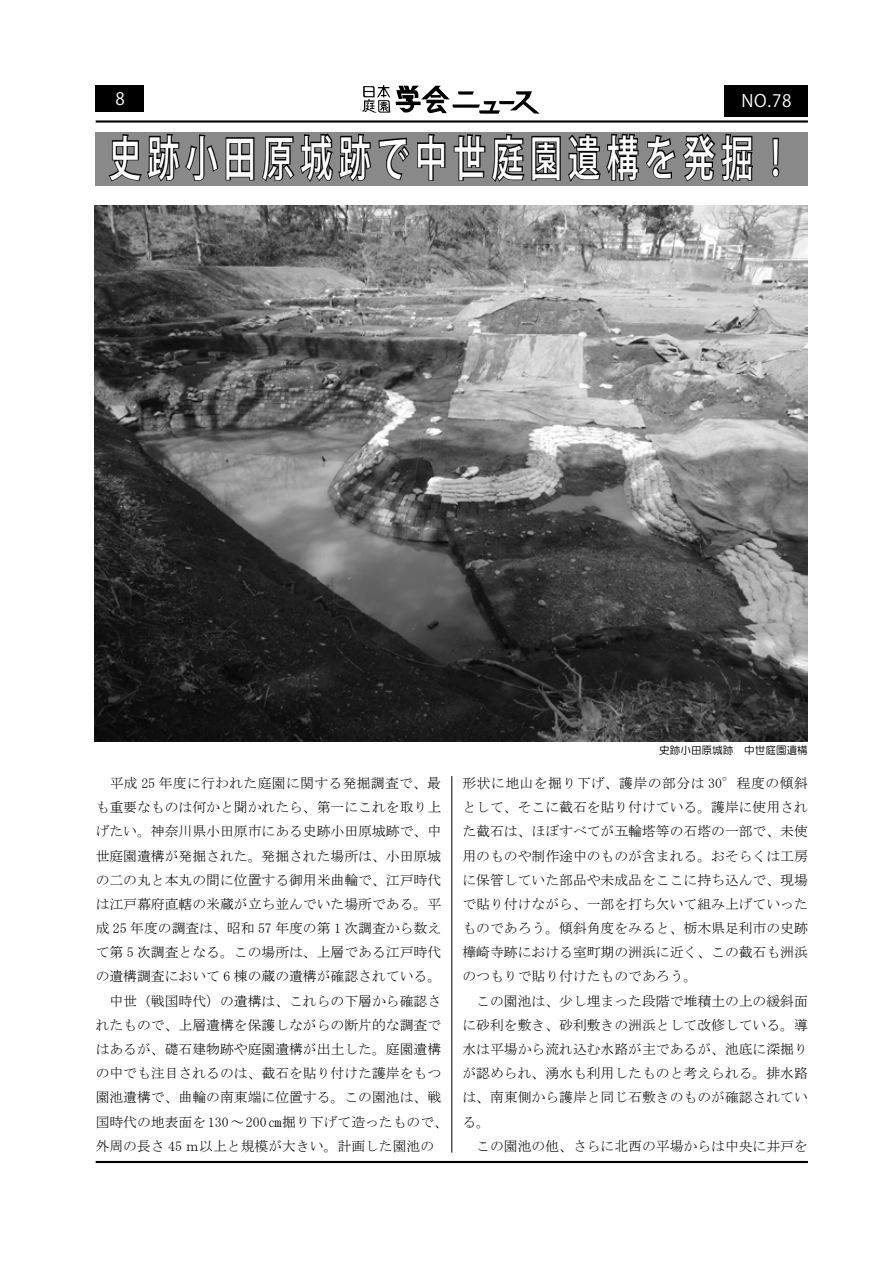
<style>
.page{position:relative;width:893px;height:1263px;background:#fff}
.page>*{position:absolute;margin:0;border:0;box-sizing:border-box;transform-origin:0 0}
.t1{font:500 47.85px "Koz Go Pro";letter-spacing:.2em;color:#fff;scale:.67 1}
.t2{font:16.95px "Koz Go Pr 6 N";color:#fff}
.t3{font:13.8px/24.2px "MS Mincho";color:#000}
.t4{font:10.65px "HG Maru Gothic MPRO";color:#000}
</style>
<div class="page">
<hr style="left:96px;top:120px;width:712px;height:3px;background:#000">
<svg style="left:362px;top:85px;width:178px;height:29px"></svg>
<div style="left:95px;top:132px;width:712px;height:54px;background:#898989"></div>
<svg style="left:108px;top:133px;width:338px;height:49px"></svg>
<svg style="left:453px;top:133px;width:300px;height:49px"></svg>
<svg style="left:772px;top:137px;width:8px;height:41px"></svg>
<img style="left:94px;top:206px;width:714px;height:535px">
<hr style="left:96px;top:1161px;width:712px;height:2px;background:#000">
<hr style="left:452px;top:776px;width:1px;height:376px;background:#000">
<div style="left:96px;top:85px;width:48px;height:27px;background:#000"></div>
<div style="left:724px;top:85px;width:84px;height:31px;background:#000"></div>
<p class="t2" style="left:116px;top:89px;width:11px">8</p>
<p class="t2" style="left:741px;top:92px;width:52px">NO.78</p>
<h1 class="t1" style="left:109px;top:127px;width:1020px">史跡小田原城跡で中世庭園遺構を発掘!</h1>
<p class="t4" style="left:659px;top:745px;width:150px">史跡小田原城跡　中世庭園遺構</p>
<p class="t3" style="left:96px;top:771px;width:354px">　平成 25 年度に行われた庭園に関する発掘調査で、最も重要なものは何かと聞かれたら、第一にこれを取り上げたい。神奈川県小田原市にある史跡小田原城跡で、中世庭園遺構が発掘された。発掘された場所は、小田原城の二の丸と本丸の間に位置する御用米曲輪で、江戸時代は江戸幕府直轄の米蔵が立ち並んでいた場所である。平成 25 年度の調査は、昭和 57 年度の第 1 次調査から数えて第 5 次調査となる。この場所は、上層である江戸時代の遺構調査において 6 棟の蔵の遺構が確認されている。　中世（戦国時代）の遺構は、これらの下層から確認されたもので、上層遺構を保護しながらの断片的な調査ではあるが、礎石建物跡や庭園遺構が出土した。庭園遺構の中でも注目されるのは、截石を貼り付けた護岸をもつ園池遺構で、曲輪の南東端に位置する。この園池は、戦国時代の地表面を130 ～ 200㎝掘り下げて造ったもので、外周の長さ 45 ｍ以上と規模が大きい。計画した園池の</p>
<p class="t3" style="left:462px;top:771px;width:347px">形状に地山を掘り下げ、護岸の部分は 30°程度の傾斜として、そこに截石を貼り付けている。護岸に使用された截石は、ほぼすべてが五輪塔等の石塔の一部で、未使用のものや制作途中のものが含まれる。おそらくは工房に保管していた部品や未成品をここに持ち込んで、現場で貼り付けながら、一部を打ち欠いて組み上げていったものであろう。傾斜角度をみると、栃木県足利市の史跡樺崎寺跡における室町期の洲浜に近く、この截石も洲浜のつもりで貼り付けたものであろう。<br>　この園池は、少し埋まった段階で堆積土の上の緩斜面に砂利を敷き、砂利敷きの洲浜として改修している。導水は平場から流れ込む水路が主であるが、池底に深掘りが認められ、湧水も利用したものと考えられる。排水路は、南東側から護岸と同じ石敷きのものが確認されている。<br>　この園池の他、さらに北西の平場からは中央に井戸を</p>
</div>
